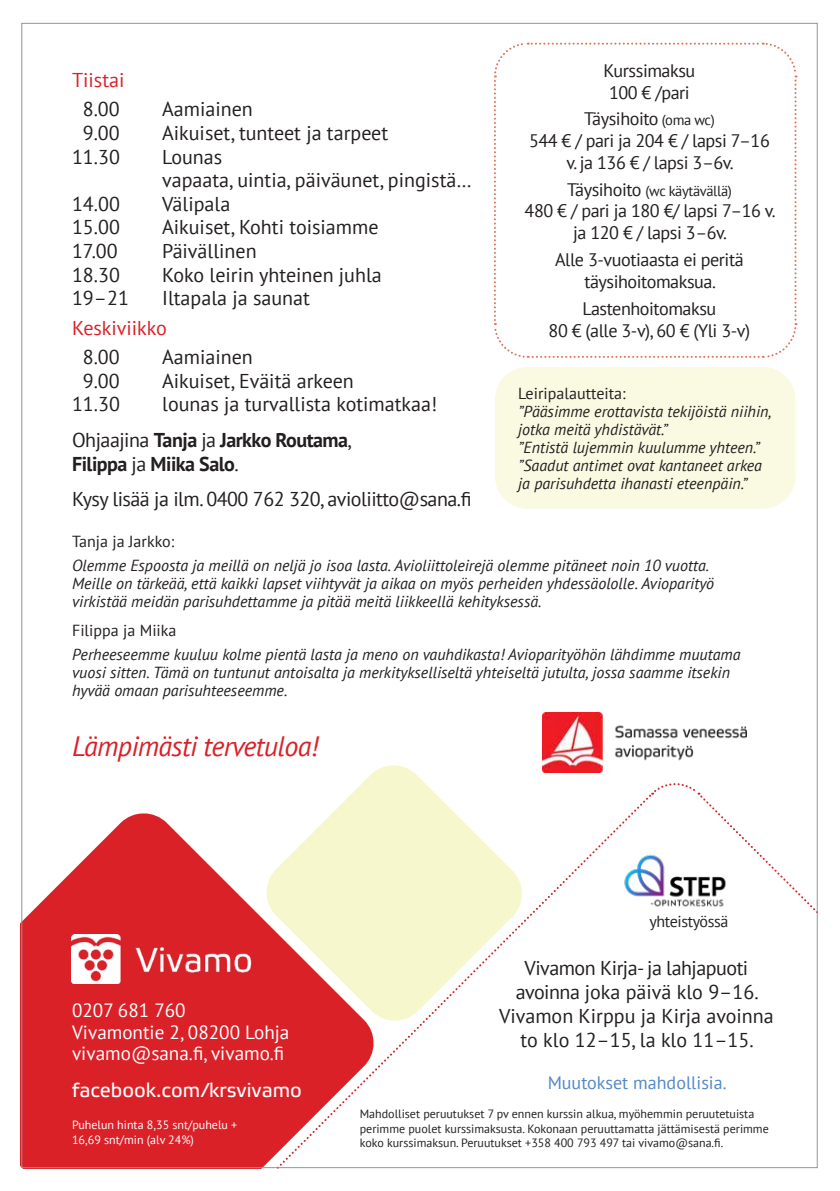
<style>
.page{position:relative;width:840px;height:1191px;background:#fff}
.page>*{position:absolute;margin:0;border:0;box-sizing:border-box;transform-origin:0 0}
.t1{font:italic 28px "PT Sans";letter-spacing:-.025em;color:#da2128}
.t2{font:20px/24px "PT Sans";color:#231f20}
.t3{font:20px/35.4px "PT Sans";letter-spacing:-.025em;color:#231f20}
.t4{font:20px "Etelka Text";color:#fff}
.t5{font:20px "PT Sans";color:#da2128}
.t6{font:19.2px/21.6px "PT Sans";color:#fff}
.t7{font:18px/21.8px "PT Sans";letter-spacing:-.025em;color:#231f20;text-align:center}
.t8{font:18px "PT Sans";color:#5388c7}
.t9{font:italic 16px/18px "PT Sans";color:#231f20}
.t10{font:16px "PT Sans";color:#231f20}
.t11{font:16px "PT Sans";letter-spacing:-.025em;color:#262324}
.t12{font:14.4px "PT Sans";letter-spacing:-.025em;color:#231f20}
.t13{font:12px/14.4px "PT Sans";color:#231f20}
.t14{font:12px/14.4px "PT Sans";color:#fff}
.s1{font-weight:700}
.s2{font-size:14.4px}
.s3{font-size:18px}
</style>
<div class="page">
<svg style="left:23px;top:813px;width:252px;height:353px;background:#df4248"></svg>
<svg style="left:275px;top:794px;width:376px;height:372px"></svg>
<svg style="left:651px;top:783px;width:164px;height:128px"></svg>
<svg style="left:263px;top:765px;width:262px;height:258px;fill:#f7f7ce"></svg>
<img style="left:72px;top:934px;width:180px;height:50px">
<img style="left:612px;top:843px;width:124px;height:75px">
<svg style="left:494px;top:42px;width:303px;height:316px"></svg>
<div style="left:494px;top:367px;width:301px;height:142px;background:#fafae3;border-radius:33px"></div>
<img style="left:542px;top:712px;width:204px;height:60px">
<p class="t5" style="left:72px;top:67px;width:54px">Tiistai</p>
<p class="t2" style="left:83px;top:97px;width:38px">8.00</p>
<p class="t2" style="left:162px;top:97px;width:92px">Aamiainen</p>
<p class="t2" style="left:83px;top:120px;width:38px">9.00</p>
<p class="t2" style="left:162px;top:120px;width:227px">Aikuiset, tunteet ja tarpeet</p>
<p class="t2" style="left:72px;top:144px;width:49px">11.30</p>
<p class="t2" style="left:162px;top:144px;width:311px">Lounas<br>vapaata, uintia, päiväunet, pingistä…</p>
<p class="t2" style="left:72px;top:191px;width:49px">14.00</p>
<p class="t2" style="left:162px;top:191px;width:70px">Välipala</p>
<p class="t2" style="left:72px;top:215px;width:49px">15.00</p>
<p class="t2" style="left:162px;top:215px;width:218px">Aikuiset, Kohti toisiamme</p>
<p class="t2" style="left:72px;top:238px;width:47px">17.00</p>
<p class="t2" style="left:162px;top:238px;width:96px">Päivällinen</p>
<p class="t2" style="left:72px;top:262px;width:49px">18.30</p>
<p class="t2" style="left:162px;top:262px;width:221px">Koko leirin yhteinen juhla</p>
<p class="t2" style="left:72px;top:286px;width:58px">19–21</p>
<p class="t2" style="left:162px;top:286px;width:149px">Iltapala ja saunat</p>
<p class="t5" style="left:72px;top:315px;width:96px">Keskiviikko</p>
<p class="t2" style="left:83px;top:345px;width:38px">8.00</p>
<p class="t2" style="left:162px;top:345px;width:92px">Aamiainen</p>
<p class="t2" style="left:83px;top:368px;width:38px">9.00</p>
<p class="t2" style="left:162px;top:368px;width:193px">Aikuiset, Eväitä arkeen</p>
<p class="t2" style="left:72px;top:392px;width:49px">11.30</p>
<p class="t2" style="left:72px;top:386px;width:366px;line-height:35.4px;text-indent:90px">lounas ja turvallista kotimatkaa!<br>Ohjaajina <span class="s1">Tanja</span> ja <span class="s1">Jarkko Routama</span>,</p>
<p class="t3" style="left:72px;top:445px;width:400px"><span class="s1">Filippa</span> ja <span class="s1">Miika Salo</span>.<br>Kysy lisää ja ilm. 0400 762 320, avioliitto@sana.fi</p>
<p class="t7" style="left:603px;top:59px;width:93px">Kurssimaksu<br>100 € /pari</p>
<p class="t7" style="left:528px;top:108px;width:242px">Täysihoito <span class="s2">(oma wc)<br></span>544 € / pari ja 204 € / lapsi 7–16 v. ja 136 € / lapsi 3–6v.</p>
<p class="t12" style="left:566px;top:181px;width:166px"><span class="s3">Täysihoito</span> (wc käytävällä)</p>
<p class="t7" style="left:524px;top:200px;width:252px">480 € / pari ja 180 €/ lapsi 7–16 v. ja 120 € / lapsi 3–6v.</p>
<p class="t7" style="left:555px;top:248px;width:190px">Alle 3-vuotiaasta ei peritä täysihoitomaksua.</p>
<p class="t7" style="left:548px;top:297px;width:203px">Lastenhoitomaksu<br>80 € (alle 3-v), 60 € (Yli 3-v)</p>
<p class="t10" style="left:518px;top:383px;width:109px">Leiripalautteita:</p>
<p class="t9" style="left:518px;top:402px;width:254px">”Pääsimme erottavista tekijöistä niihin, jotka meitä yhdistävät.”<br>”Entistä lujemmin kuulumme yhteen.” ”Saadut antimet ovat kantaneet arkea ja parisuhdetta ihanasti eteenpäin.”</p>
<p class="t10" style="left:72px;top:531px;width:104px">Tanja ja Jarkko:</p>
<p class="t9" style="left:72px;top:556px;width:643px">Olemme Espoosta ja meillä on neljä jo isoa lasta. Avioliittoleirejä olemme pitäneet noin 10 vuotta.<br>Meille on tärkeää, että kaikki lapset viihtyvät ja aikaa on myös perheiden yhdessäololle. Avioparityö virkistää meidän parisuhdettamme ja pitää meitä liikkeellä kehityksessä.</p>
<p class="t10" style="left:72px;top:620px;width:106px">Filippa ja Miika</p>
<p class="t9" style="left:72px;top:645px;width:669px">Perheeseemme kuuluu kolme pientä lasta ja meno on vauhdikasta! Avioparityöhön lähdimme muutama vuosi sitten. Tämä on tuntunut antoisalta ja merkitykselliseltä yhteiseltä jutulta, jossa saamme itsekin hyvää omaan parisuhteeseemme.</p>
<h1 class="t1" style="left:72px;top:728px;width:247px">Lämpimästi tervetuloa!</h1>
<p class="t6" style="left:72px;top:999px;width:219px">0207 681 760<br>Vivamontie 2, 08200 Lohja vivamo@sana.fi, vivamo.fi</p>
<p class="t4" style="left:72px;top:1077px;width:231px">facebook.com/krsvivamo</p>
<p class="t14" style="left:72px;top:1117px;width:167px">Puhelun hinta 8,35 snt/puhelu +<br>16,69 snt/min (alv 24%)</p>
<p class="t11" style="left:649px;top:911px;width:80px">yhteistyössä</p>
<p class="t2" style="left:498px;top:955px;width:276px;text-align:center">Vivamon Kirja- ja lahjapuoti avoinna joka päivä klo 9–16.<br>Vivamon Kirppu ja Kirja avoinna to klo 12–15, la klo 11–15.</p>
<p class="t8" style="left:547px;top:1070px;width:180px">Muutokset mahdollisia.</p>
<p class="t13" style="left:359px;top:1106px;width:410px">Mahdolliset peruutukset 7 pv ennen kurssin alkua, myöhemmin peruutetuista perimme puolet kurssimaksusta. Kokonaan peruuttamatta jättämisestä perimme koko kurssimaksun. Peruutukset +358 400 793 497 tai vivamo@sana.fi.</p>
</div>
